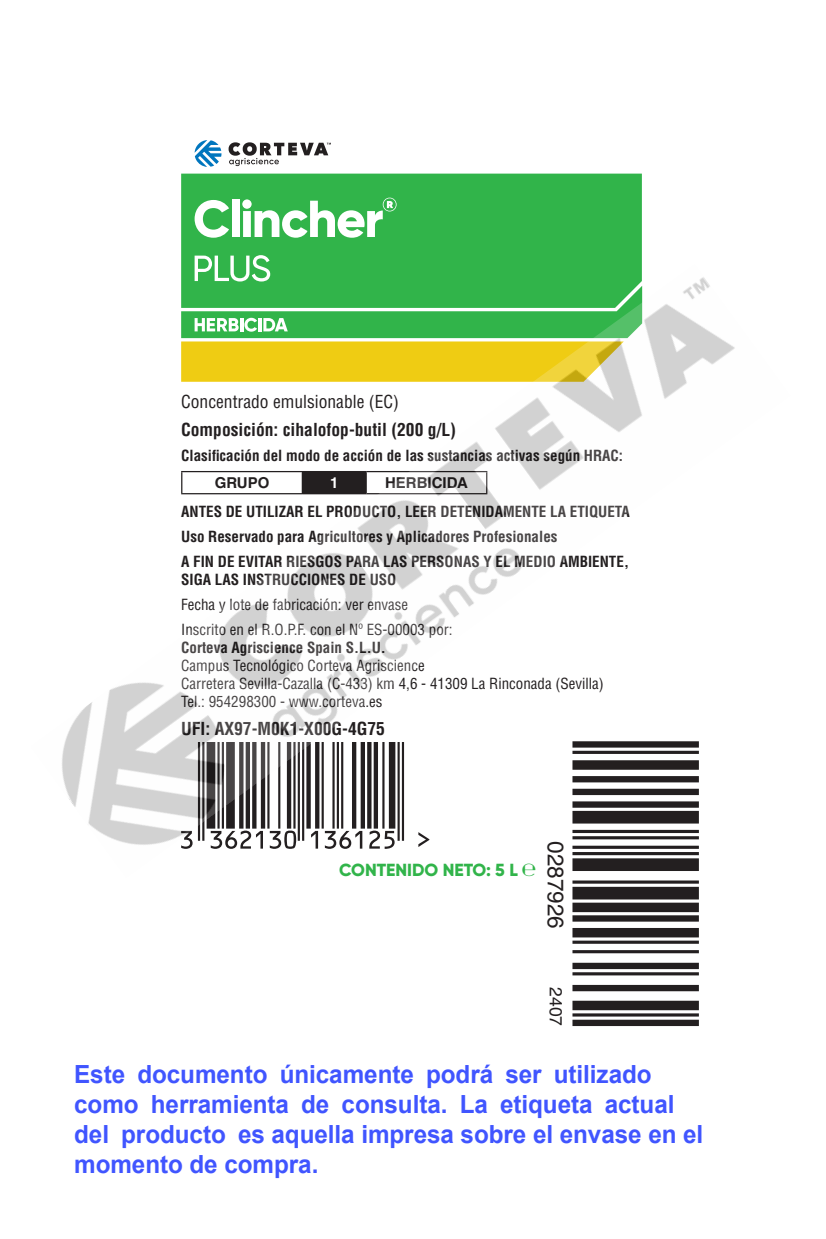
<style>
.page{position:relative;width:826px;height:1239px;background:#fff}
.page>*{position:absolute;margin:0;border:0;box-sizing:border-box;transform-origin:0 0}
.t1{font:700 25px/30px "Arial";letter-spacing:-.005em;color:#4055ff}
.t2{font:22.5px "Helvetica LT Std";color:#231f20}
.t3{font:700 condensed 17.5px "Helvetica LT Std";color:#231f20}
.t4{font:condensed 17.5px "Helvetica LT Std";color:#231f20}
.t5{font:800 17.5px "Gilroy";color:#31b44a}
.t6{font:17.5px "Helvetica LT Std";color:#231f20}
.t7{font:700 condensed 15px/18px "Helvetica LT Std";color:#231f20}
.t8{font:condensed 15px/18px "Helvetica LT Std";color:#231f20}
.t9{font:700 15px "Helvetica LT Std";color:#231f20}
.t10{font:700 15px "Helvetica LT Std";color:#fff}
.s1{font-weight:700}
</style>
<div class="page">
<div style="left:181px;top:174px;width:460px;height:81px;background:#31b44a"></div>
<svg style="left:194px;top:200px;width:35px;height:38px"></svg>
<div style="left:231px;top:199px;width:8px;height:38px;background:#fff"></div>
<svg style="left:242px;top:198px;width:154px;height:40px"></svg>
<svg style="left:181px;top:255px;width:461px;height:9px;background:#3cb854"></svg>
<svg style="left:194px;top:140px;width:27px;height:27px"></svg>
<svg style="left:228px;top:142px;width:103px;height:24px"></svg>
<svg style="left:572px;top:880px;width:126px;height:4px"></svg>
<div style="left:572px;top:887px;width:126px;height:12px;background:#231f20"></div>
<div style="left:572px;top:902px;width:126px;height:10px;background:#231f20"></div>
<div style="left:572px;top:915px;width:126px;height:6px;background:#231f20"></div>
<div style="left:572px;top:928px;width:126px;height:9px;background:#231f20"></div>
<svg style="left:572px;top:940px;width:126px;height:4px"></svg>
<hr style="left:572px;top:950px;width:126px;height:3px;background:#231f20">
<div style="left:572px;top:963px;width:126px;height:6px;background:#231f20"></div>
<hr style="left:572px;top:972px;width:126px;height:3px;background:#231f20">
<div style="left:572px;top:985px;width:126px;height:6px;background:#231f20"></div>
<div style="left:572px;top:1001px;width:126px;height:9px;background:#231f20"></div>
<hr style="left:572px;top:1013px;width:126px;height:3px;background:#231f20">
<div style="left:572px;top:1020px;width:126px;height:6px;background:#231f20"></div>
<img style="left:62px;top:264px;width:673px;height:607px">
<p class="t4" style="left:181px;top:390px;width:219px">Concentrado emulsionable (EC)</p>
<p class="t3" style="left:181px;top:418px;width:276px">Composición: cihalofop-butil (200 g/L)</p>
<p class="t7" style="left:181px;top:446px;width:443px">Clasificación del modo de acción de las sustancias activas según HRAC:</p>
<p class="t9" style="left:215px;top:474px;width:56px">GRUPO</p>
<p class="t10" style="left:330px;top:474px;width:10px">1</p>
<p class="t9" style="left:385px;top:474px;width:84px">HERBICIDA</p>
<p class="t7" style="left:181px;top:502px;width:450px">ANTES DE UTILIZAR EL PRODUCTO, LEER DETENIDAMENTE LA ETIQUETA</p>
<p class="t7" style="left:181px;top:527px;width:378px">Uso Reservado para Agricultores y Aplicadores Profesionales</p>
<p class="t7" style="left:181px;top:552px;width:449px">A FIN DE EVITAR RIESGOS PARA LAS PERSONAS Y EL MEDIO AMBIENTE,<br>SIGA LAS INSTRUCCIONES DE USO</p>
<p class="t8" style="left:181px;top:595px;width:228px">Fecha y lote de fabricación: ver envase</p>
<p class="t8" style="left:181px;top:620px;width:424px">Inscrito en el R.O.P.F. con el Nº ES-00003 por:<br><span class="s1">Corteva Agriscience Spain S.L.U.<br></span>Campus Tecnológico Corteva Agriscience<br>Carretera Sevilla-Cazalla (C-433) km 4,6 - 41309 La Rinconada (Sevilla)<br>Tel.: 954298300 - www.corteva.es</p>
<p class="t3" style="left:181px;top:718px;width:205px">UFI: AX97-M0K1-X00G-4G75</p>
<p class="t5" style="left:339px;top:859px;width:198px">CONTENIDO NETO: 5 L ℮</p>
<p class="t2" style="left:568px;top:841px;width:89px;rotate:90deg">0287926</p>
<p class="t6" style="left:566px;top:987px;width:40px;rotate:90deg">2407</p>
<h1 class="t1" style="left:74px;top:1059px;width:630px">Este documento únicamente podrá ser utilizado como herramienta de consulta. La etiqueta actual del producto es aquella impresa sobre el envase en el momento de compra.</h1>
</div>
